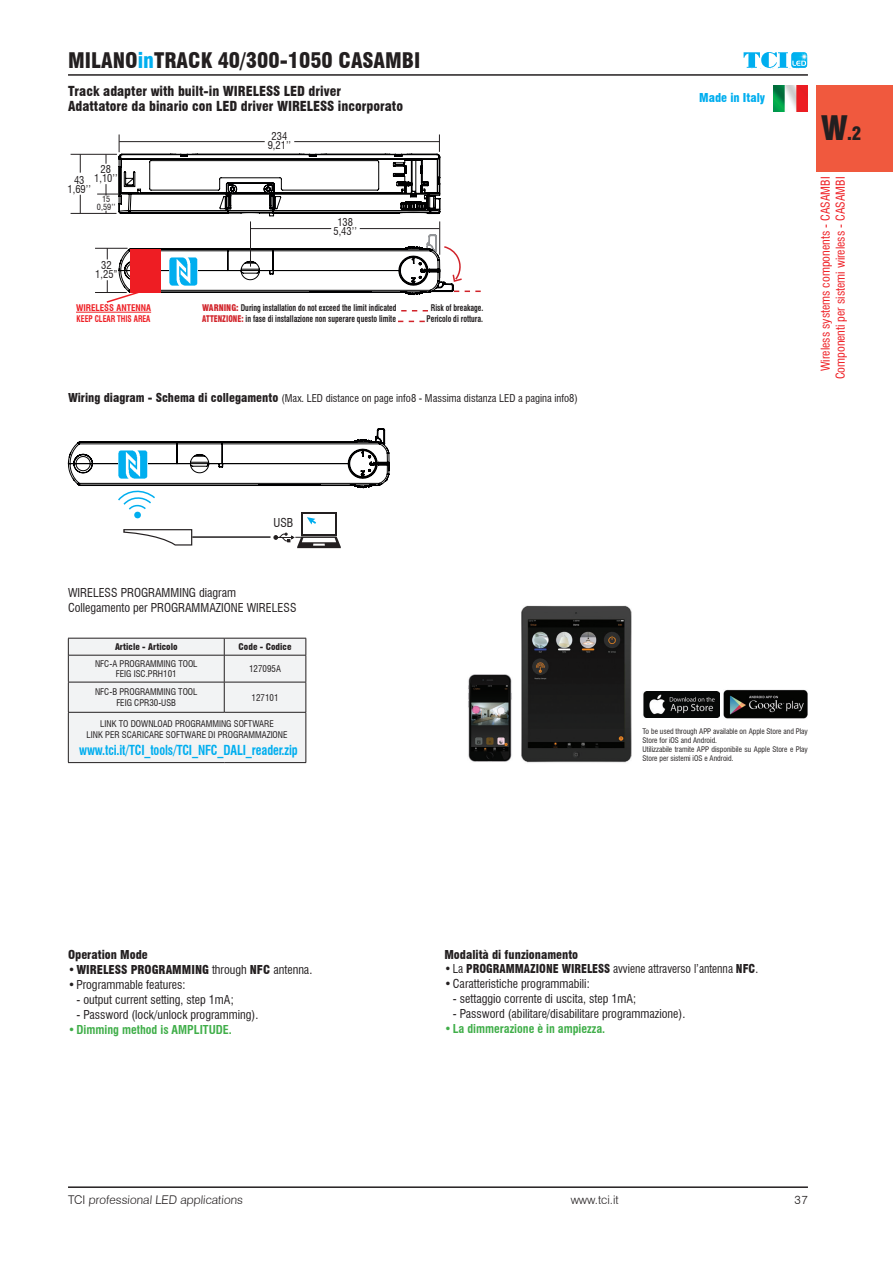
<style>
.page{position:relative;width:893px;height:1263px;background:#fff}
.page>*{position:absolute;margin:0;border:0;box-sizing:border-box;transform-origin:0 0}
.t1{font:900 condensed 21px "Swiss 721 BT";color:#231f20}
.t2{font:900 condensed 18px "Swiss 721 BT";color:#231f20}
.t3{font:900 condensed 13.5px/15px "Swiss 721 BT";color:#231f20}
.t4{font:700 condensed 13.5px "Swiss 721 BT";letter-spacing:-.01em;color:#00aeef;scale:.9 1}
.t5{font:condensed 12px/15px "Swiss 721 BT";color:#231f20}
.t6{font:900 condensed 12px "Swiss 721 BT";color:#231f20}
.t7{font:condensed 12px/15px "Swiss 721 BT";color:#ee1d23;text-align:right}
.t8{font:700 condensed 12px "Swiss 721 BT";color:#40ae49}
.t9{font:300 12px "Swiss 721 BT";color:#231f20}
.t10{font:900 condensed 12px "Swiss 721 BT";color:#00aeef}
.t11{font:condensed 10.5px/9px "Swiss 721 BT";color:#231f20;text-align:center}
.t12{font:condensed 9px/10.8px "Swiss 721 BT";color:#231f20;text-align:center}
.t13{font:700 condensed 9px "Swiss 721 BT";color:#231f20;scale:.85 1}
.t14{font:700 condensed 9px/10.8px "Swiss 721 BT";color:#ee1d23}
.t15{font:900 condensed 9px "Swiss 721 BT";color:#231f20}
.t16{font:condensed 8.25px/8.2px "Swiss 721 BT";color:#231f20;text-align:center}
.t17{font:condensed 7.5px/9px "Swiss 721 BT";color:#231f20}
.s1{color:#00aeef}
.s2{font-weight:900;color:#d1232a}
.s3{font-weight:900;font-size:12px}
.s4{font-size:33px}
.s5{font-weight:400}
.s6{font-weight:900}
</style>
<div class="page">
<hr style="left:68px;top:74px;width:740px;height:2px;background:#231f20">
<hr style="left:68px;top:1186px;width:740px;height:2px;background:#231f20">
<img style="left:806px;top:53px;width:1px;height:14px">
<svg style="left:744px;top:52px;width:62px;height:16px"></svg>
<img style="left:773px;top:85px;width:35px;height:26px">
<div style="left:816px;top:85px;width:77px;height:87px;background:#f0593e"></div>
<hr style="left:76px;top:312px;width:75px;height:1px;background:#ee1d23">
<hr style="left:250px;top:221px;width:1px;height:46px;background:#231f20">
<hr style="left:439px;top:221px;width:1px;height:34px;background:#231f20">
<hr style="left:360px;top:228px;width:79px;height:1px;background:#231f20">
<hr style="left:251px;top:228px;width:80px;height:1px;background:#231f20">
<hr style="left:95px;top:248px;width:33px;height:1px;background:#231f20">
<hr style="left:95px;top:292px;width:32px;height:1px;background:#231f20">
<hr style="left:71px;top:154px;width:46px;height:1px;background:#231f20">
<hr style="left:71px;top:213px;width:46px;height:1px;background:#231f20">
<svg style="left:80px;top:195px;width:1px;height:18px"></svg>
<svg style="left:80px;top:154px;width:1px;height:19px"></svg>
<svg style="left:97px;top:134px;width:344px;height:83px"></svg>
<div style="left:68px;top:638px;width:239px;height:125px;background:#f2f3f4"></div>
<hr style="left:306px;top:682px;width:1px;height:30px;background:#231f20">
<hr style="left:224px;top:682px;width:82px;height:1px;background:#231f20">
<hr style="left:69px;top:655px;width:155px;height:1px;background:#231f20">
<hr style="left:68px;top:712px;width:156px;height:1px;background:#231f20">
<hr style="left:68px;top:713px;width:1px;height:49px;background:#231f20">
<hr style="left:224px;top:712px;width:82px;height:1px;background:#231f20">
<hr style="left:306px;top:713px;width:1px;height:49px;background:#231f20">
<hr style="left:68px;top:762px;width:156px;height:1px;background:#231f20">
<hr style="left:224px;top:762px;width:82px;height:1px;background:#231f20">
<img style="left:723px;top:690px;width:84px;height:29px">
<img style="left:643px;top:691px;width:76px;height:27px">
<img style="left:521px;top:605px;width:110px;height:158px">
<img style="left:468px;top:674px;width:44px;height:88px">
<svg style="left:68px;top:428px;width:322px;height:120px"></svg>
<img style="left:119px;top:449px;width:28px;height:29px">
<svg style="left:105px;top:234px;width:376px;height:69px"></svg>
<svg style="left:401px;top:310px;width:27px;height:1px"></svg>
<svg style="left:398px;top:321px;width:27px;height:1px"></svg>
<h1 class="t1" style="left:68px;top:48px;width:354px">MILANO<span class="s1">in</span>TRACK 40/300-1050 CASAMBI</h1>
<p class="t3" style="left:68px;top:83px;width:337px">Track adapter with built-in WIRELESS LED driver<br>Adattatore da binario con LED driver WIRELESS incorporato</p>
<p class="t11" style="left:94px;top:165px;width:25px">28<br>1,10’’</p>
<p class="t11" style="left:68px;top:175px;width:25px">43<br>1,69’’</p>
<p class="t16" style="left:97px;top:195px;width:20px">15<br>0,59’’</p>
<p class="t11" style="left:95px;top:260px;width:24px">32<br>1,25”</p>
<p class="t14" style="left:76px;top:303px;width:77px">WIRELESS ANTENNA<br>KEEP CLEAR THIS AREA</p>
<p class="t11" style="left:268px;top:132px;width:25px">234<br>9,21’’</p>
<p class="t11" style="left:333px;top:218px;width:25px">138<br>5,43’’</p>
<p class="t13" style="left:202px;top:303px;width:230px"><span class="s2">WARNING:</span> During installation do not exceed the limit indicated</p>
<p class="t13" style="left:431px;top:303px;width:63px">Risk of breakage.</p>
<p class="t13" style="left:202px;top:313px;width:230px"><span class="s2">ATTENZIONE:</span> in fase di installazione non superare questo limite</p>
<p class="t13" style="left:427px;top:313px;width:68px">Pericolo di rottura.</p>
<p class="t11" style="left:68px;top:394px;width:511px"><span class="s3">Wiring diagram - Schema di collegamento</span> (Max. LED distance on page info8 - Massima distanza LED a pagina info8)</p>
<p class="t5" style="left:273px;top:515px;width:21px">USB</p>
<p class="t5" style="left:68px;top:585px;width:230px">WIRELESS PROGRAMMING diagram<br>Collegamento per PROGRAMMAZIONE WIRELESS</p>
<p class="t15" style="left:115px;top:641px;width:64px">Article - Articolo</p>
<p class="t15" style="left:239px;top:641px;width:55px">Code - Codice</p>
<p class="t12" style="left:95px;top:658px;width:104px">NFC-A PROGRAMMING TOOL<br>FEIG ISC.PRH101</p>
<p class="t12" style="left:249px;top:663px;width:33px">127095A</p>
<p class="t12" style="left:95px;top:686px;width:104px">NFC-B PROGRAMMING TOOL<br>FEIG CPR30-USB</p>
<p class="t12" style="left:252px;top:692px;width:28px">127101</p>
<p class="t12" style="left:87px;top:718px;width:202px">LINK TO DOWNLOAD PROGRAMMING SOFTWARE<br>LINK PER SCARICARE SOFTWARE DI PROGRAMMAZIONE</p>
<p class="t4" style="left:79px;top:742px;width:244px">www.tci.it/TCI_tools/TCI_NFC_DALI_reader.zip</p>
<p class="t10" style="left:699px;top:91px;width:68px">Made in Italy</p>
<h2 class="t2" style="left:821px;top:123px;width:42px"><span class="s4">W</span>.2</h2>
<p class="t7" style="left:818px;top:379px;width:204px;rotate:-90deg">Wireless systems components - CASAMBI<br>Componenti per sistemi wireless - CASAMBI</p>
<p class="t17" style="left:643px;top:727px;width:167px">To be used through APP available on Apple Store and Play Store for iOS and Android.<br>Utilizzabile tramite APP disponibile su Apple Store e Play Store per sistemi iOS e Android.</p>
<p class="t6" style="left:68px;top:947px;width:81px">Operation Mode</p>
<p class="t6" style="left:68px;top:962px;width:246px"><span class="s5">•</span>WIRELESS PROGRAMMING <span class="s5">through</span> NFC <span class="s5">antenna.</span></p>
<p class="t5" style="left:68px;top:977px;width:119px">•Programmable features:</p>
<p class="t5" style="left:77px;top:992px;width:159px">- output current setting, step 1mA;</p>
<p class="t5" style="left:77px;top:1007px;width:183px">- Password (lock/unlock programming).</p>
<p class="t8" style="left:68px;top:1022px;width:165px">•Dimming method is AMPLITUDE.</p>
<p class="t6" style="left:444px;top:947px;width:135px">Modalità di funzionamento</p>
<p class="t5" style="left:444px;top:961px;width:315px">•La <span class="s6">PROGRAMMAZIONE WIRELESS</span> avviene attraverso l’antenna <span class="s6">NFC</span>.</p>
<p class="t5" style="left:444px;top:976px;width:147px">•Caratteristiche programmabili:</p>
<p class="t5" style="left:453px;top:991px;width:185px">- settaggio corrente di uscita, step 1mA;</p>
<p class="t5" style="left:453px;top:1006px;width:234px">- Password (abilitare/disabilitare programmazione).</p>
<p class="t8" style="left:444px;top:1022px;width:162px">•La dimmerazione è in ampiezza.</p>
<p class="t9" style="left:68px;top:1192px;width:177px">TCI professional LED applications</p>
<p class="t9" style="left:571px;top:1192px;width:50px">www.tci.it</p>
<p class="t9" style="left:795px;top:1192px;width:15px">37</p>
</div>
